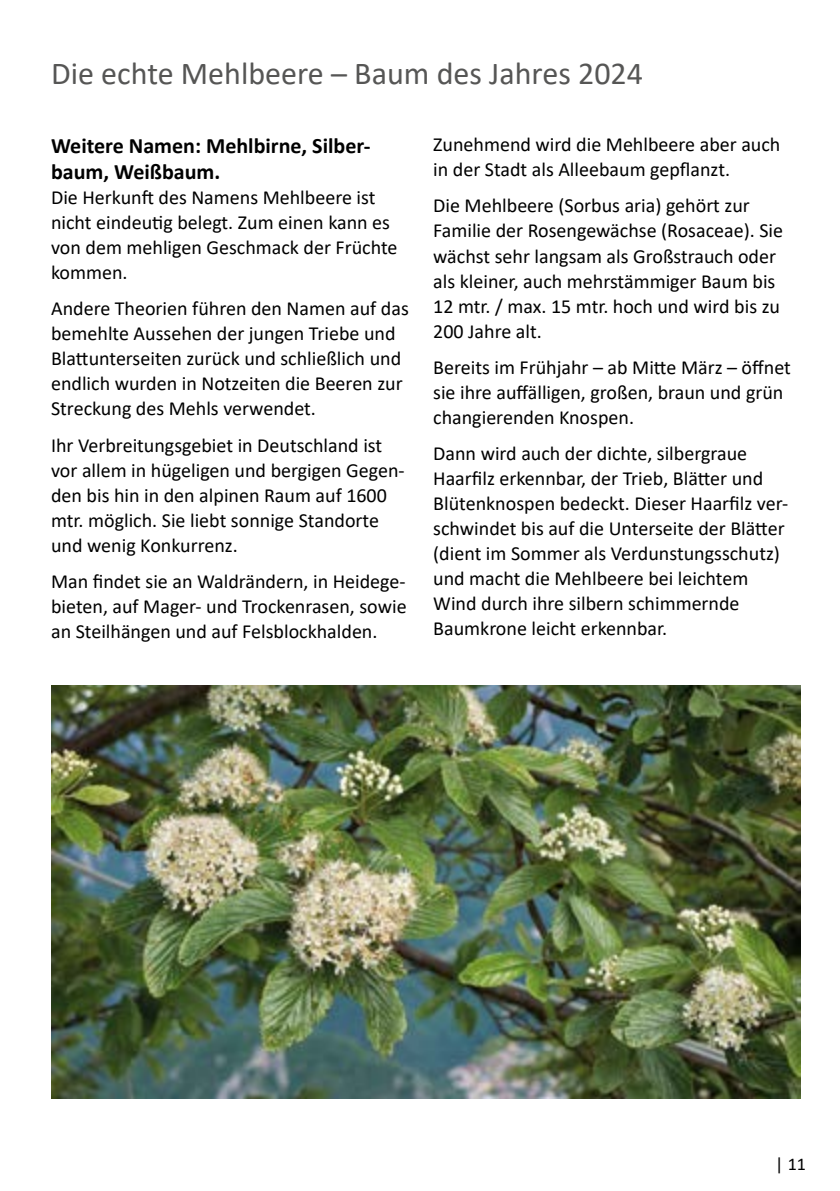
<style>
.page{position:relative;width:840px;height:1191px;background:#fff}
.page>*{position:absolute;margin:0;border:0;box-sizing:border-box;transform-origin:0 0}
.Header_I_Inhalt{font:32px "Calibri";color:#565655}
.Überschrift_2{font:700 22px/26.4px "Calibri";color:#000}
.Copytext{font:20px/25px "Calibri";color:#000}
.t1{font:18px "Calibri";color:#000}
</style>
<div class="page">
<img style="left:51px;top:685px;width:748px;height:413px">
<p class="Header_I_Inhalt" style="left:51px;top:51px;width:593px">Die echte Mehlbeere – Baum des Jahres 2024</p>
<p class="Überschrift_2" style="left:51px;top:132px;width:321px">Weitere Namen: Mehlbirne, Silber&shy;baum, Weißbaum.</p>
<p class="Copytext" style="left:51px;top:184px;width:348px">Die Herkunft des Namens Mehlbeere ist nicht eindeutig belegt. Zum einen kann es von dem mehligen Geschmack der Früchte kommen.</p>
<p class="Copytext" style="left:51px;top:296px;width:359px">Andere Theorien führen den Namen auf das bemehlte Aussehen der jungen Triebe und Blattunterseiten zurück und schließlich und endlich wurden in Notzeiten die Beeren zur Streckung des Mehls verwendet.</p>
<p class="Copytext" style="left:51px;top:432px;width:355px">Ihr Verbreitungsgebiet in Deutschland ist vor allem in hügeligen und bergigen Gegen&shy;den bis hin in den alpinen Raum auf 1600 mtr. möglich. Sie liebt sonnige Standorte und wenig Konkurrenz.</p>
<p class="Copytext" style="left:51px;top:568px;width:357px;text-align:justify">Man findet sie an Waldrändern, in Heidege&shy;bieten, auf Mager- und Trockenrasen, sowie an Steilhängen und auf Felsblockhalden.</p>
<p class="Copytext" style="left:433px;top:131px;width:348px">Zunehmend wird die Mehlbeere aber auch in der Stadt als Alleebaum gepflanzt.</p>
<p class="Copytext" style="left:433px;top:193px;width:351px">Die Mehlbeere (Sorbus aria) gehört zur Familie der Rosengewächse (Rosaceae). Sie wächst sehr langsam als Großstrauch oder als kleiner, auch mehrstämmiger Baum bis 12 mtr. / max. 15 mtr. hoch und wird bis zu 200 Jahre alt.</p>
<p class="Copytext" style="left:433px;top:354px;width:359px">Bereits im Frühjahr – ab Mitte März – öffnet sie ihre auffälligen, großen, braun und grün changierenden Knospen.</p>
<p class="Copytext" style="left:433px;top:440px;width:356px">Dann wird auch der dichte, silbergraue Haarfilz erkennbar, der Trieb, Blätter und Blütenknospen bedeckt. Dieser Haarfilz ver&shy;schwindet bis auf die Unterseite der Blätter (dient im Sommer als Verdunstungsschutz) und macht die Mehlbeere bei leichtem Wind durch ihre silbern schimmernde Baumkrone leicht erkennbar.</p>
<p class="t1" style="left:774px;top:1152px;width:32px">| 11</p>
</div>
